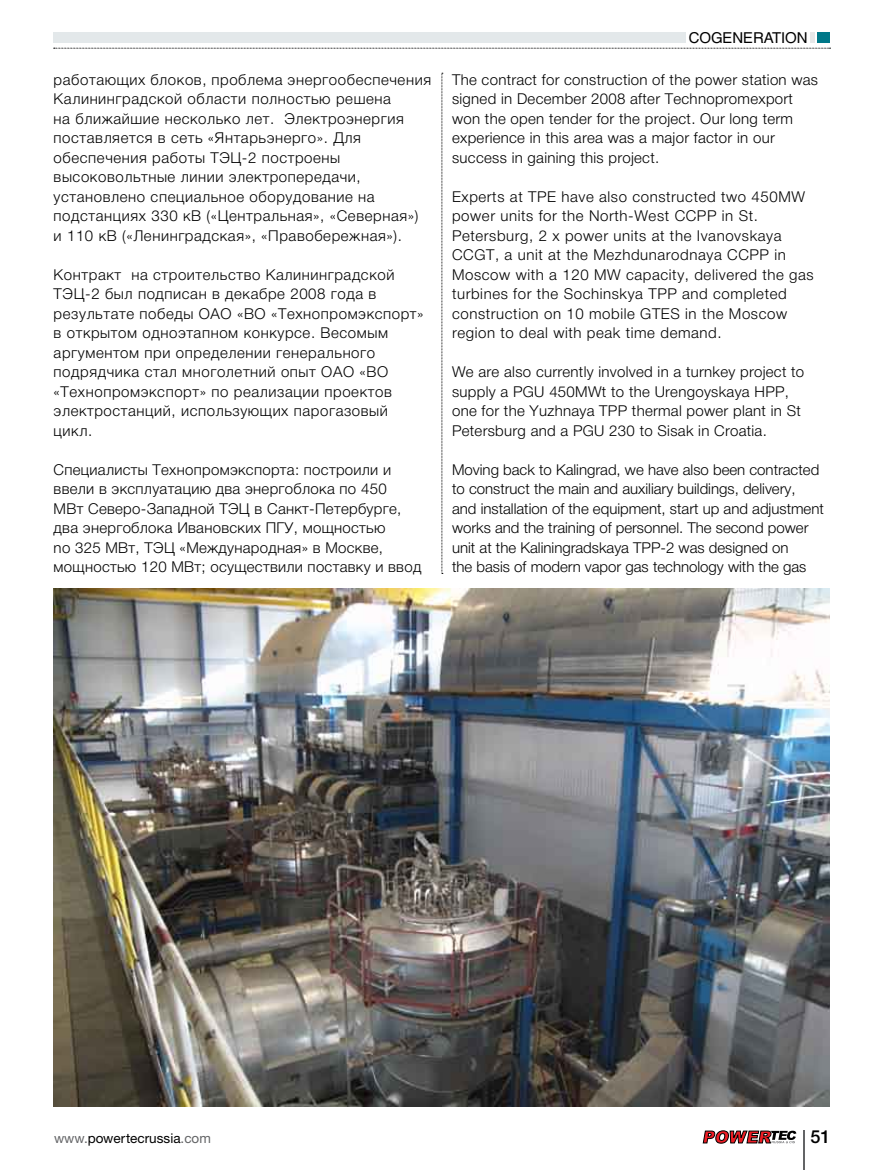
<style>
.page{position:relative;width:872px;height:1170px;background:#fff}
.page>*{position:absolute;margin:0;border:0;box-sizing:border-box;transform-origin:0 0}
.t1{font:500 18px "Helvetica Neue";color:#000}
.t2{font:300 15px/19.5px "Helvetica Neue LTCYR";letter-spacing:.04em;color:#000}
.t3{font:300 15px/19.5px "Helvetica Neue LTCYR";letter-spacing:.02em;color:#000}
.t4{font:300 15px/19.5px "Helvetica Neue LTCYR";color:#000}
.t5{font:15px "Helvetica Cyr Upright";letter-spacing:-.01em;color:#000}
.t6{font:13.5px "Helvetica Neue";color:#000}
.s1{color:#636466}
</style>
<div class="page">
<svg style="left:702px;top:1130px;width:94px;height:13px"></svg>
<hr style="left:803px;top:1130px;width:2px;height:39px;background:#636466">
<svg style="left:441px;top:73px;width:2px;height:501px"></svg>
<div style="left:53px;top:32px;width:633px;height:11px;background:#e3e8ea"></div>
<svg style="left:54px;top:48px;width:776px;height:1px"></svg>
<hr style="left:810px;top:32px;width:4px;height:11px;background:#e6e7e8">
<div style="left:817px;top:32px;width:12px;height:11px;background:#007889"></div>
<img style="left:53px;top:588px;width:776px;height:518px">
<p class="t2" style="left:54px;top:70px;width:379px">работающих блоков, проблема энергообеспечения Калининградской области полностью решена<br>на ближайшие несколько лет. Электроэнергия поставляется в сеть «Янтарьэнерго». Для обеспечения работы ТЭЦ-2 построены высоковольтные линии электропередачи, установлено специальное оборудование на подстанциях 330 кВ («Центральная», «Северная»)<br>и 110 кВ («Ленинградская», «Правобережная»).</p>
<p class="t2" style="left:54px;top:265px;width:371px">Контракт на строительство Калининградской ТЭЦ-2 был подписан в декабре 2008 года в результате победы ОАО «ВО «Технопромэкспорт» в открытом одноэтапном конкурсе. Весомым аргументом при определении генерального подрядчика стал многолетний опыт ОАО «ВО «Технопромэкспорт» по реализации проектов электростанций, использующих парогазовый цикл.</p>
<p class="t3" style="left:54px;top:460px;width:369px">Специалисты Технопромэкспорта: построили и ввели в эксплуатацию два энергоблока по 450<br>МВт Северо-Западной ТЭЦ в Санкт-Петербурге, два энергоблока Ивановских ПГУ, мощностью<br>no 325 МВт, ТЭЦ «Международная» в Москве, мощностью 120 МВт; осуществили поставку и ввод</p>
<p class="t5" style="left:689px;top:29px;width:120px">COGENERATION</p>
<p class="t3" style="left:452px;top:70px;width:368px">The contract for construction of the power station was signed in December 2008 after Technopromexport won the open tender for the project. Our long term experience in this area was a major factor in our success in gaining this project.</p>
<p class="t2" style="left:452px;top:187px;width:363px">Experts at TPE have also constructed two 450MW power units for the North-West CCPP in St.<br>Petersburg, 2 x power units at the Ivanovskaya CCGT, a unit at the Mezhdunarodnaya CCPP in Moscow with a 120 MW capacity, delivered the gas turbines for the Sochinskya TPP and completed construction on 10 mobile GTES in the Moscow region to deal with peak time demand.</p>
<p class="t3" style="left:452px;top:362px;width:354px">We are also currently involved in a turnkey project to supply a PGU 450MWt to the Urengoyskaya HPP, one for the Yuzhnaya TPP thermal power plant in St Petersburg and a PGU 230 to Sisak in Croatia.</p>
<p class="t4" style="left:452px;top:460px;width:373px">Moving back to Kalingrad, we have also been contracted to construct the main and auxiliary buildings, delivery,<br>and installation of the equipment, start up and adjustment works and the training of personnel. The second power unit at the Kaliningradskaya TPP-2 was designed on<br>the basis of modern vapor gas technology with the gas</p>
<p class="t6" style="left:54px;top:1130px;width:158px"><span class="s1">www.</span>powertecrussia<span class="s1">.com</span></p>
<p class="t1" style="left:810px;top:1126px;width:22px">51</p>
</div>
